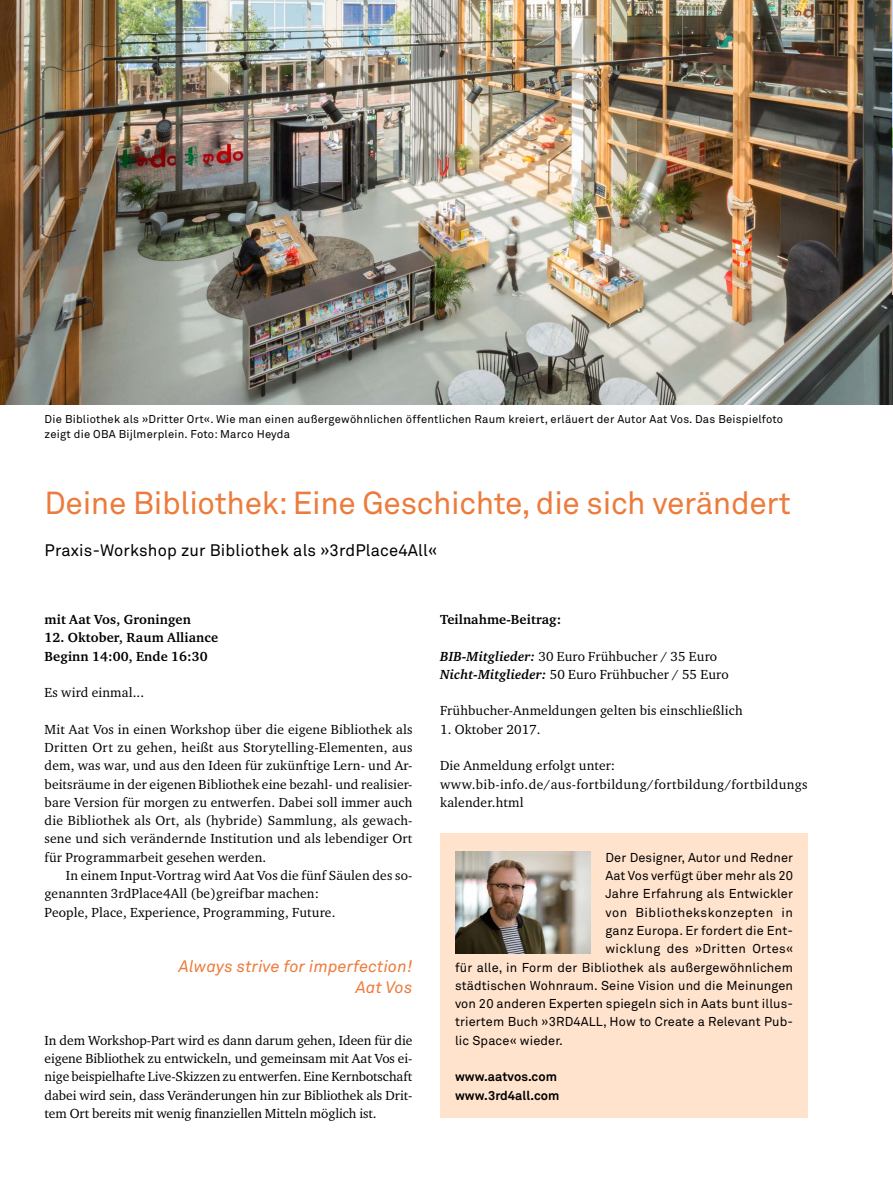
<style>
.page{position:relative;width:893px;height:1191px;background:#fff}
.page>*{position:absolute;margin:0;border:0;box-sizing:border-box;transform-origin:0 0}
.t1{font:31.5px "Akkurat Pro";letter-spacing:-.01em;color:#ec7b3c}
.t2{font:16.5px "Akkurat Pro";letter-spacing:.01em;color:#000}
.t3{font:italic 16.5px/21px "Akkurat Pro";letter-spacing:.01em;color:#ec7b3c;text-align:right}
.t4{font:13.5px/18.3px "Charter ITC Pro";letter-spacing:.01em;color:#000;text-align:justify}
.t5{font:13.5px/18.3px "Charter ITC Pro";letter-spacing:.03em;color:#000}
.t6{font:700 13.5px/18.3px "Charter ITC Pro";letter-spacing:.01em;color:#000}
.t7{font:12.75px "Akkurat Pro";letter-spacing:.01em;color:#000}
.t8{font:700 12.75px/18.3px "Akkurat Pro";letter-spacing:.005em;color:#000}
.t9{font:12.75px "Akkurat Pro";letter-spacing:.04em;color:#000}
.t10{font:12.75px "Akkurat Pro";letter-spacing:.03em;color:#000}
.t11{font:11.25px/15px "Akkurat Pro";letter-spacing:.02em;color:#000}
.s1{font-weight:700;font-style:italic}
</style>
<div class="page">
<div style="left:440px;top:833px;width:368px;height:284px;background:#ffe3cd"></div>
<img style="left:455px;top:851px;width:136px;height:102px">
<img style="left:0;top:0;width:893px;height:404px">
<img style="left:892px;top:0;width:1px;height:295px">
<p class="t11" style="left:45px;top:411px;width:740px">Die Bibliothek als »Dritter Ort«. Wie man einen außergewöhnlichen öffentlichen Raum kreiert, erläuert der Autor Aat Vos. Das Beispielfoto zeigt die OBA Bijlmerplein. Foto: Marco Heyda</p>
<h1 class="t1" style="left:45px;top:485px;width:748px">Deine Bibliothek: Eine Geschichte, die sich verändert</h1>
<p class="t2" style="left:45px;top:541px;width:394px">Praxis-Workshop zur Bibliothek als »3rdPlace4All«</p>
<p class="t6" style="left:45px;top:610px;width:148px">mit Aat Vos, Groningen</p>
<p class="t6" style="left:45px;top:628px;width:175px">12. Oktober, Raum Alliance<br>Beginn 14:00, Ende 16:30</p>
<p class="t4" style="left:45px;top:683px;width:101px">Es wird einmal...</p>
<p class="t4" style="left:45px;top:719px;width:369px">Mit Aat Vos in einen Workshop über die eigene Bibliothek als Dritten Ort zu gehen, heißt aus Storytelling-Elementen, aus dem, was war, und aus den Ideen für zukünftige Lern- und Ar&shy;beitsräume in der eigenen Bibliothek eine bezahl- und realisier&shy;bare Version für morgen zu entwerfen. Dabei soll immer auch die Bibliothek als Ort, als (hybride) Sammlung, als gewach&shy;sene und sich verändernde Institution und als lebendiger Ort für Programmarbeit gesehen werden.</p>
<p class="t4" style="left:45px;top:866px;width:369px;text-align:left;text-indent:21px">In einem Input-Vortrag wird Aat Vos die fünf Säulen des so&shy;genannten 3rdPlace4All (be)greifbar machen:<br>People, Place, Experience, Programming, Future.</p>
<p class="t3" style="left:179px;top:955px;width:235px">Always strive for imperfection!<br>Aat Vos</p>
<p class="t4" style="left:45px;top:1030px;width:369px">In dem Workshop-Part wird es dann darum gehen, Ideen für die eigene Bibliothek zu entwickeln, und gemeinsam mit Aat Vos ei&shy;nige beispielhafte Live-Skizzen zu entwerfen. Eine Kernbotschaft dabei wird sein, dass Veränderungen hin zur Bibliothek als Drit&shy;tem Ort bereits mit wenig finanziellen Mitteln möglich ist.</p>
<p class="t6" style="left:440px;top:610px;width:123px">Teilnahme-Beitrag:</p>
<p class="t4" style="left:440px;top:646px;width:290px"><span class="s1">BIB-Mitglieder:</span> 30 Euro Frühbucher / 35 Euro<br><span class="s1">Nicht-Mitglieder:</span> 50 Euro Frühbucher / 55 Euro</p>
<p class="t4" style="left:440px;top:701px;width:304px">Frühbucher-Anmeldungen gelten bis einschließlich</p>
<p class="t4" style="left:440px;top:719px;width:102px">1. Oktober 2017.</p>
<p class="t5" style="left:440px;top:756px;width:369px">Die Anmeldung erfolgt unter: www.bib-info.de/aus-fortbildung/fortbildung/fortbildungs kalender.html</p>
<p class="t7" style="left:605px;top:850px;width:189px">Der Designer, Autor und Redner</p>
<p class="t7" style="left:605px;top:868px;width:189px">Aat Vos verfügt über mehr als 20</p>
<p class="t7" style="left:605px;top:886px;width:189px">Jahre Erfahrung als Entwickler</p>
<p class="t9" style="left:605px;top:904px;width:189px">von Bibliothekskonzepten in</p>
<p class="t7" style="left:605px;top:923px;width:189px">ganz Europa. Er fordert die Ent-</p>
<p class="t10" style="left:605px;top:941px;width:189px">wicklung des »Dritten Ortes«</p>
<p class="t7" style="left:455px;top:959px;width:340px">für alle, in Form der Bibliothek als außergewöhnlichem</p>
<p class="t7" style="left:455px;top:978px;width:340px">städtischen Wohnraum. Seine Vision und die Meinungen</p>
<p class="t7" style="left:455px;top:996px;width:340px">von 20 anderen Experten spiegeln sich in Aats bunt illus-</p>
<p class="t7" style="left:455px;top:1014px;width:340px">triertem Buch »3RD4ALL, How to Create a Relevant Pub-</p>
<p class="t7" style="left:455px;top:1032px;width:109px">lic Space« wieder.</p>
<p class="t8" style="left:455px;top:1067px;width:106px">www.aatvos.com www.3rd4all.com</p>
</div>
